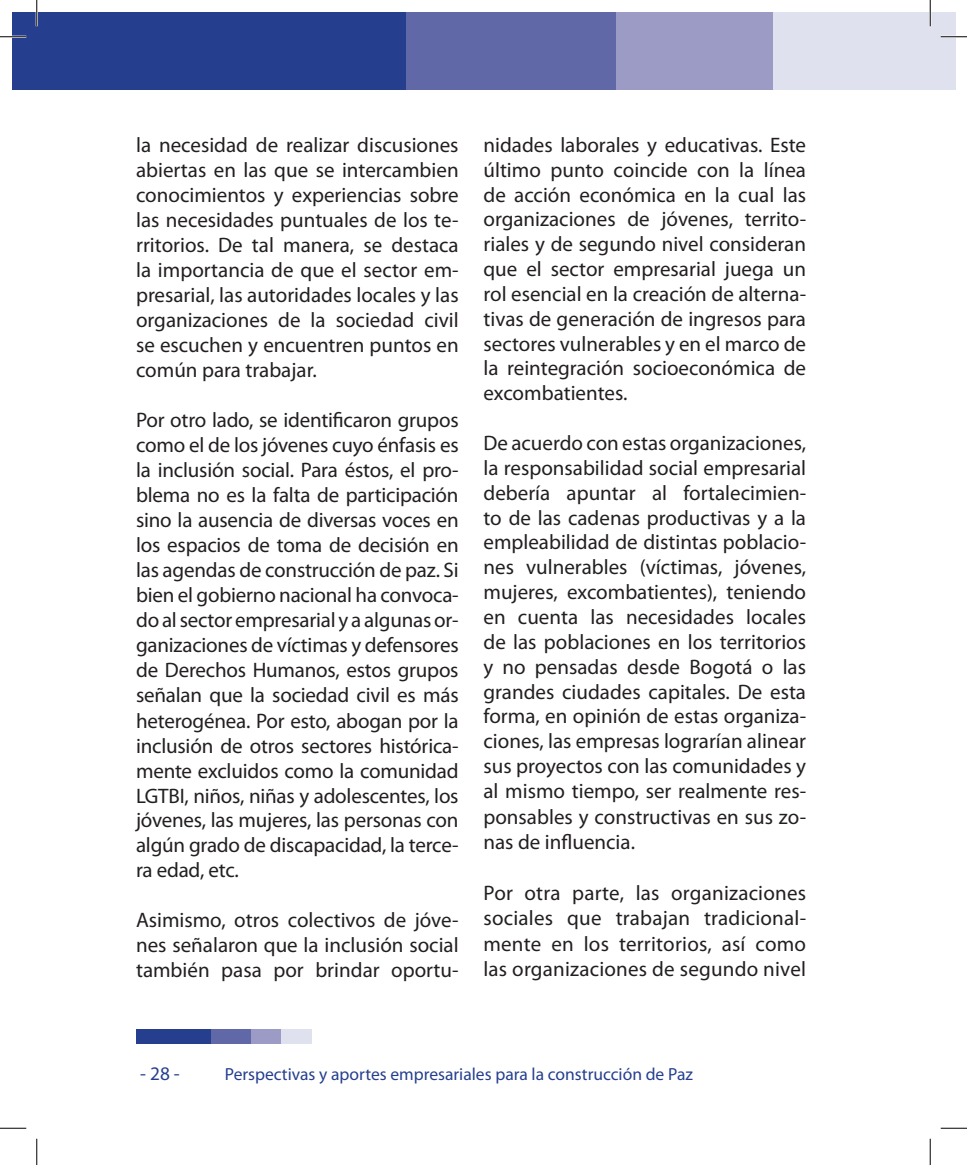
<style>
.page{position:relative;width:967px;height:1165px;background:#fff}
.page>*{position:absolute;margin:0;border:0;box-sizing:border-box;transform-origin:0 0}
.t1{font:21px/25px "Myriad Pro";color:#231f20;text-align:justify}
.t2{font:19.25px "Myriad Pro";color:#253f8e}
.t3{font:17.5px "Myriad Pro";color:#253f8e}
</style>
<div class="page">
<div style="left:136px;top:1029px;width:76px;height:15px;background:#253f8e"></div>
<div style="left:211px;top:1029px;width:41px;height:15px;background:#6168a7"></div>
<div style="left:251px;top:1029px;width:30px;height:15px;background:#9b9bc6"></div>
<div style="left:281px;top:1029px;width:30px;height:15px;background:#e0e1ee"></div>
<div style="left:12px;top:12px;width:398px;height:77px;background:#253f8e"></div>
<div style="left:406px;top:12px;width:212px;height:77px;background:#6168a7"></div>
<div style="left:616px;top:12px;width:158px;height:77px;background:#9b9bc6"></div>
<div style="left:772px;top:12px;width:158px;height:77px;background:#e0e1ee"></div>
<div style="left:930px;top:12px;width:24px;height:77px;background:#e0e1ee"></div>
<hr style="left:0;top:36px;width:26px;height:2px;background:#fff">
<hr style="left:940px;top:36px;width:26px;height:2px;background:#fff">
<hr style="left:36px;top:0;width:2px;height:26px;background:#fff">
<hr style="left:929px;top:0;width:2px;height:26px;background:#fff">
<svg style="left:0;top:36px;width:26px;height:1px"></svg>
<svg style="left:940px;top:36px;width:26px;height:1px"></svg>
<svg style="left:0;top:1128px;width:26px;height:1px"></svg>
<svg style="left:940px;top:1128px;width:26px;height:1px"></svg>
<svg style="left:36px;top:0;width:1px;height:26px"></svg>
<svg style="left:36px;top:1139px;width:1px;height:26px"></svg>
<svg style="left:929px;top:0;width:1px;height:26px"></svg>
<svg style="left:929px;top:1139px;width:1px;height:26px"></svg>
<p class="t1" style="left:136px;top:132px;width:324px">la necesidad de realizar discusiones abiertas en las que se intercambien conocimientos y experiencias sobre las necesidades puntuales de los te&shy;rritorios. De tal manera, se destaca la importancia de que el sector em&shy;presarial, las autoridades locales y las organizaciones de la sociedad civil se escuchen y encuentren puntos en común para trabajar.</p>
<p class="t1" style="left:136px;top:407px;width:324px">Por otro lado, se identificaron grupos como el de los jóvenes cuyo énfasis es la inclusión social. Para éstos, el pro&shy;blema no es la falta de participación sino la ausencia de diversas voces en los espacios de toma de decisión en las agendas de construcción de paz. Si bien el gobierno nacional ha convoca&shy;do al sector empresarial y a algunas or&shy;ganizaciones de víctimas y defensores de Derechos Humanos, estos grupos señalan que la sociedad civil es más heterogénea. Por esto, abogan por la inclusión de otros sectores histórica&shy;mente excluidos como la comunidad LGTBI, niños, niñas y adolescentes, los jóvenes, las mujeres, las personas con algún grado de discapacidad, la terce&shy;ra edad, etc.</p>
<p class="t1" style="left:136px;top:907px;width:324px">Asimismo, otros colectivos de jóve&shy;nes señalaron que la inclusión social también pasa por brindar oportu-</p>
<p class="t1" style="left:483px;top:132px;width:324px">nidades laborales y educativas. Este último punto coincide con la línea de acción económica en la cual las organizaciones de jóvenes, territo&shy;riales y de segundo nivel consideran que el sector empresarial juega un rol esencial en la creación de alterna&shy;tivas de generación de ingresos para sectores vulnerables y en el marco de la reintegración socioeconómica de excombatientes.</p>
<p class="t1" style="left:483px;top:430px;width:324px">De acuerdo con estas organizaciones, la responsabilidad social empresarial debería apuntar al fortalecimien&shy;to de las cadenas productivas y a la empleabilidad de distintas poblacio&shy;nes vulnerables (víctimas, jóvenes, mujeres, excombatientes), teniendo en cuenta las necesidades locales de las poblaciones en los territorios y no pensadas desde Bogotá o las grandes ciudades capitales. De esta forma, en opinión de estas organiza&shy;ciones, las empresas lograrían alinear sus proyectos con las comunidades y al mismo tiempo, ser realmente res&shy;ponsables y constructivas en sus zo&shy;nas de influencia.</p>
<p class="t1" style="left:483px;top:880px;width:324px">Por otra parte, las organizaciones sociales que trabajan tradicional&shy;mente en los territorios, así como las organizaciones de segundo nivel</p>
<p class="t2" style="left:140px;top:1061px;width:41px">- 28 -</p>
<p class="t3" style="left:225px;top:1063px;width:469px">Perspectivas y aportes empresariales para la construcción de Paz</p>
</div>
